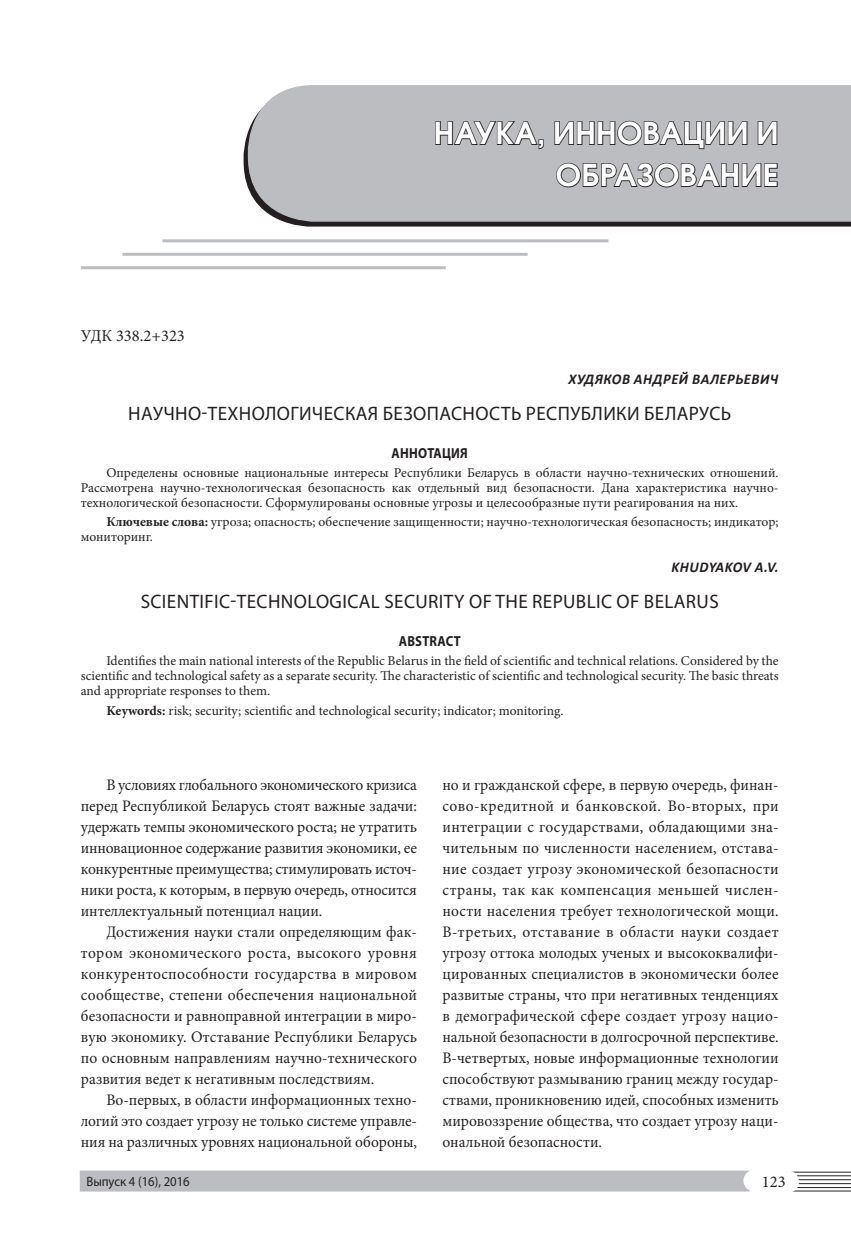
<style>
.page{position:relative;width:851px;height:1234px;background:#fff}
.page>*{position:absolute;margin:0;border:0;box-sizing:border-box;transform-origin:0 0}
.Раздел_Заголовок{font:600 30px/42px "Avant Garde Gothic C";letter-spacing:.01em;color:#fff;text-align:right}
.ЗаголовокАнгл{font:19.5px "Myriad Pro";letter-spacing:.02em;color:#231f20}
.Заголовок{font:19.5px "Myriad Pro";letter-spacing:.02em;color:#231f20}
.УДК{font:16.5px "Minion Pro";color:#231f20}
.Основной_текст{font:16.05px/21px "Minion Pro";letter-spacing:-.005em;color:#231f20;text-align:justify;scale:.96 1}
.ФИО_русск{font:italic 700 15px "Calibri";letter-spacing:.04em;color:#231f20;scale:.96 1}
.ФИО_англ{font:italic 700 15px "Calibri";letter-spacing:.03em;color:#231f20;scale:.96 1}
.АннотацЗагол{font:700 14.55px "Myriad Pro";letter-spacing:.02em;color:#231f20;scale:.87 1}
.АннотацТекст{font:13.5px/15px "Minion Pro";color:#231f20;text-align:justify}
.Ключ_слова{font:13.5px/15px "Minion Pro";color:#231f20}
.t1{font:13.5px "Myriad Pro";color:#231f20;scale:.94 1}
.s1{font-weight:700}
</style>
<div class="page">
<div style="left:80px;top:1170px;width:669px;height:21px;background:#bcbdc0"></div>
<div style="left:744px;top:1170px;width:20px;height:20px;background:#fff;border-radius:50%"></div>
<div style="left:743px;top:1169px;width:22px;height:22px;border:2px solid #fff;border-radius:50%"></div>
<hr style="left:786px;top:1182px;width:64px;height:1px;background:#231f20">
<hr style="left:786px;top:1171px;width:64px;height:1px;background:#231f20">
<hr style="left:786px;top:1174px;width:64px;height:1px;background:#231f20">
<hr style="left:786px;top:1178px;width:64px;height:1px;background:#231f20">
<hr style="left:786px;top:1186px;width:64px;height:1px;background:#231f20">
<hr style="left:786px;top:1190px;width:64px;height:1px;background:#231f20">
<div style="left:779px;top:1171px;width:18px;height:20px;background:#fff;border-radius:50%"></div>
<div style="left:778px;top:1170px;width:20px;height:22px;border:2px solid #fff;border-radius:50%"></div>
<svg style="left:243px;top:132px;width:607px;height:94px"></svg>
<div style="left:248px;top:85px;width:602px;height:137px;background:#bcbdc0"></div>
<svg style="left:434px;top:120px;width:111px;height:30px;background:#969698"></svg>
<svg style="left:553px;top:120px;width:195px;height:30px;background:#919193"></svg>
<svg style="left:756px;top:120px;width:22px;height:26px"></svg>
<svg style="left:555px;top:162px;width:223px;height:26px;background:#8c8b8e"></svg>
<hr style="left:162px;top:239px;width:446px;height:3px;background:#bcbdc0">
<hr style="left:122px;top:253px;width:405px;height:3px;background:#bcbdc0">
<hr style="left:81px;top:266px;width:364px;height:3px;background:#bcbdc0">
<p class="УДК" style="left:81px;top:324px;width:105px">УДК 338.2+323</p>
<p class="Раздел_Заголовок" style="left:434px;top:112px;width:346px">НАУКА, ИННОВАЦИИ И<br>ОБРАЗОВАНИЕ</p>
<p class="ФИО_русск" style="left:568px;top:369px;width:220px">ХУДЯКОВ АНДРЕЙ ВАЛЕРЬЕВИЧ</p>
<p class="Заголовок" style="left:128px;top:402px;width:604px">НАУЧНО-ТЕХНОЛОГИЧЕСКАЯ БЕЗОПАСНОСТЬ РЕСПУБЛИКИ БЕЛАРУСЬ</p>
<p class="АннотацЗагол" style="left:391px;top:443px;width:89px">АННОТАЦИЯ</p>
<p class="АннотацТекст" style="left:81px;top:465px;width:699px;text-indent:26px">Определены основные национальные интересы Республики Беларусь в области научно-технических отношений.<br>Рассмотрена научно-технологическая безопасность как отдельный вид безопасности. Дана характеристика научно&shy;технологической безопасности. Сформулированы основные угрозы и целесообразные пути реагирования на них.</p>
<p class="Ключ_слова" style="left:81px;top:514px;width:699px;text-indent:26px"><span class="s1">Ключевые слова:</span> угроза; опасность; обеспечение защищенности; научно-технологическая безопасность; индикатор; мониторинг.</p>
<p class="ФИО_англ" style="left:671px;top:557px;width:113px">KHUDYAKOV A.V.</p>
<p class="ЗаголовокАнгл" style="left:141px;top:589px;width:579px">SCIENTIFIC-TECHNOLOGICAL SECURITY OF THE REPUBLIC OF BELARUS</p>
<p class="АннотацЗагол" style="left:398px;top:631px;width:73px">ABSTRACT</p>
<p class="АннотацТекст" style="left:81px;top:653px;width:699px;text-indent:26px">Identifies the main national interests of the Republic Belarus in the field of scientific and technical relations. Considered by the scientific and technological safety as a separate security. The characteristic of scientific and technological security. The basic threats and appropriate responses to them.</p>
<p class="Ключ_слова" style="left:106px;top:702px;width:458px"><span class="s1">Keywords:</span> risk; security; scientific and technological security; indicator; monitoring.</p>
<p class="Основной_текст" style="left:81px;top:774px;width:351px;text-indent:26px">В условиях глобального экономического кризиса перед Республикой Беларусь стоят важные задачи: удержать темпы экономического роста; не утратить инновационное содержание развития экономики, ее конкурентные преимущества; стимулировать источ&shy;ники роста, к которым, в первую очередь, относится интеллектуальный потенциал нации.</p>
<p class="Основной_текст" style="left:81px;top:921px;width:352px;text-indent:26px">Достижения науки стали определяющим фак&shy;тором экономического роста, высокого уровня конкурентоспособности государства в мировом сообществе, степени обеспечения национальной безопасности и равноправной интеграции в миро&shy;вую экономику. Отставание Республики Беларусь по основным направлениям научно-технического развития ведет к негативным последствиям.</p>
<p class="Основной_текст" style="left:81px;top:1089px;width:351px;text-indent:26px">Во-первых, в области информационных техно&shy;логий это создает угрозу не только системе управле&shy;ния на различных уровнях национальной обороны,</p>
<p class="Основной_текст" style="left:442px;top:774px;width:351px">но и гражданской сфере, в первую очередь, финан&shy;сово-кредитной и банковской. Во-вторых, при интеграции с государствами, обладающими зна&shy;чительным по численности населением, отстава&shy;ние создает угрозу экономической безопасности страны, так как компенсация меньшей числен&shy;ности населения требует технологической мощи.<br>В-третьих, отставание в области науки создает угрозу оттока молодых ученых и высококвалифи&shy;цированных специалистов в экономически более развитые страны, что при негативных тенденциях в демографической сфере создает угрозу нацио&shy;нальной безопасности в долгосрочной перспективе.<br>В-четвертых, новые информационные технологии способствуют размыванию границ между государ&shy;ствами, проникновению идей, способных изменить мировоззрение общества, что создает угрозу наци&shy;ональной безопасности.</p>
<p class="t1" style="left:86px;top:1172px;width:111px">Выпуск 4 (16), 2016</p>
<p class="УДК" style="left:761px;top:1170px;width:25px">123</p>
</div>
